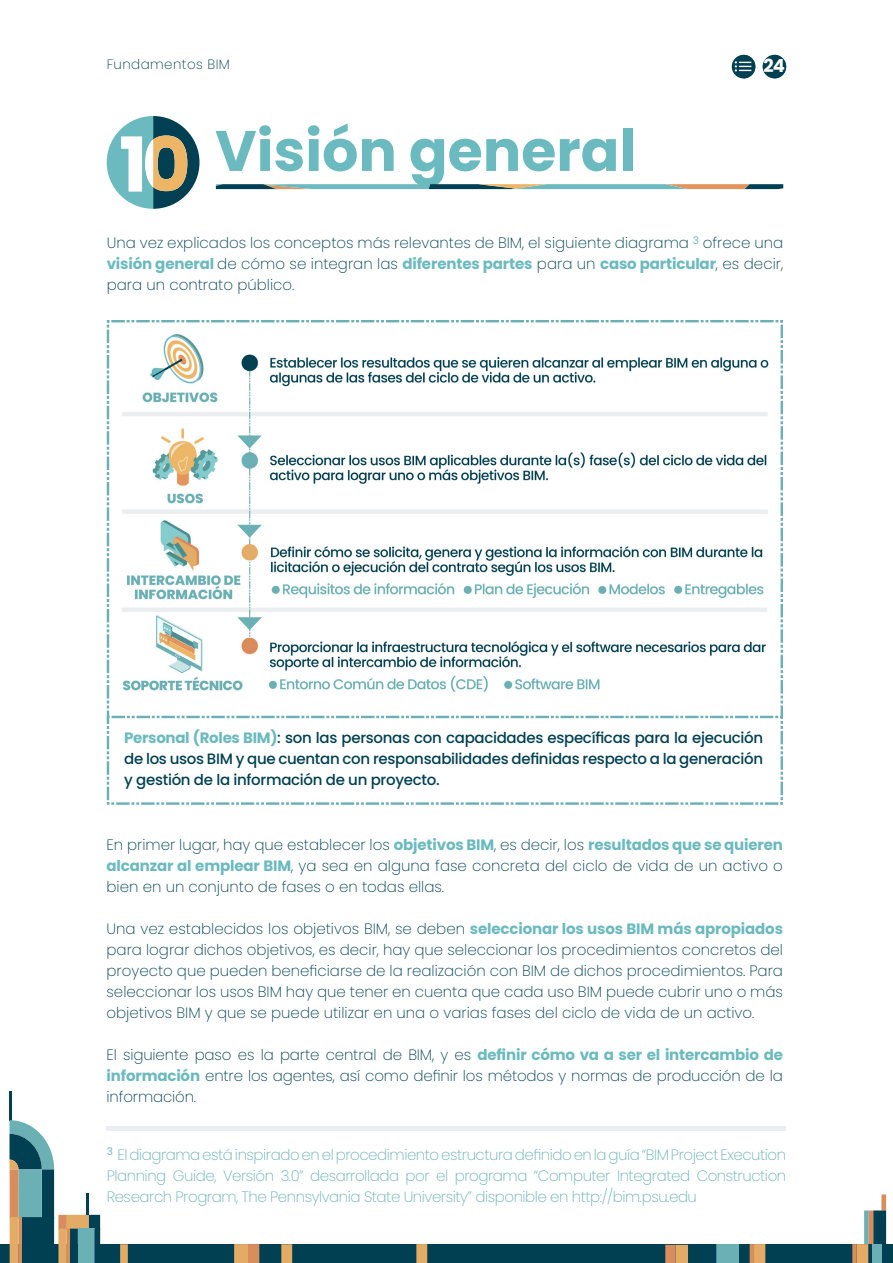
<style>
.page{position:relative;width:893px;height:1263px;background:#fff}
.page>*{position:absolute;margin:0;border:0;box-sizing:border-box;transform-origin:0 0}
.t1{font:700 57px "Poppins";color:#6bbabf}
.t2{font:700 18px "Poppins";color:#fff}
.t3{font:200 15px/21px "Poppins";color:#004052;text-align:justify}
.t4{font:200 15px/21px "Poppins";letter-spacing:-.03em;color:#6bb0b5;text-align:justify}
.t5{font:500 15px/21px "Poppins";letter-spacing:-.02em;color:#004052;text-align:justify}
.t6{font:200 13.5px "Poppins";letter-spacing:.03em;color:#004052}
.s1{font-weight:700;color:#6bbabf}
</style>
<div class="page">
<div style="left:763px;top:55px;width:23px;height:23px;background:#004052;border-radius:50%"></div>
<svg style="left:777px;top:55px;width:9px;height:23px"></svg>
<svg style="left:732px;top:55px;width:23px;height:23px"></svg>
<svg style="left:735px;top:55px;width:20px;height:23px"></svg>
<svg style="left:107px;top:116px;width:92px;height:93px"></svg>
<svg style="left:216px;top:184px;width:567px;height:6px;background:#82a6a2"></svg>
<hr style="left:107px;top:1127px;width:679px;height:4px;background:#ebedf0">
<svg style="left:107px;top:320px;width:676px;height:485px"></svg>
<div style="left:0;top:1244px;width:893px;height:19px;background:#004052"></div>
<svg style="left:120px;top:1244px;width:8px;height:19px"></svg>
<svg style="left:852px;top:1194px;width:34px;height:69px"></svg>
<svg style="left:416px;top:1244px;width:11px;height:19px"></svg>
<svg style="left:234px;top:1244px;width:25px;height:19px"></svg>
<svg style="left:281px;top:1244px;width:11px;height:19px"></svg>
<svg style="left:665px;top:1245px;width:23px;height:18px"></svg>
<div style="left:716px;top:1244px;width:23px;height:19px;background:#6bb0b5"></div>
<svg style="left:749px;top:1244px;width:16px;height:19px"></svg>
<hr style="left:10px;top:1091px;width:2px;height:29px;background:#004052">
<svg style="left:10px;top:1120px;width:90px;height:143px"></svg>
<p class="t6" style="left:107px;top:56px;width:125px">Fundamentos BIM</p>
<p class="t2" style="left:764px;top:56px;width:23px">24</p>
<h1 class="t1" style="left:215px;top:118px;width:423px">Visión general</h1>
<p class="t3" style="left:107px;top:233px;width:678px">Una vez explicados los conceptos más relevantes de BIM, el siguiente diagrama <sup>3</sup> ofrece una <span class="s1">visión general</span> de cómo se integran las <span class="s1">diferentes partes</span> para un <span class="s1">caso particular</span>, es decir, para un contrato público.</p>
<p class="t5" style="left:124px;top:728px;width:640px"><span class="s1">Personal (Roles BIM)</span>: son las personas con capacidades específicas para la ejecución de los usos BIM y que cuentan con responsabilidades definidas respecto a la generación y gestión de la información de un proyecto.</p>
<p class="t3" style="left:107px;top:834px;width:678px">En primer lugar, hay que establecer los <span class="s1">objetivos BIM</span>, es decir, los <span class="s1">resultados que se quieren alcanzar al emplear BIM</span>, ya sea en alguna fase concreta del ciclo de vida de un activo o bien en un conjunto de fases o en todas ellas.</p>
<p class="t3" style="left:107px;top:918px;width:678px">Una vez establecidos los objetivos BIM, se deben <span class="s1">seleccionar los usos BIM más apropiados </span>para lograr dichos objetivos, es decir, hay que seleccionar los procedimientos concretos del proyecto que pueden beneficiarse de la realización con BIM de dichos procedimientos. Para seleccionar los usos BIM hay que tener en cuenta que cada uso BIM puede cubrir uno o más objetivos BIM y que se puede utilizar en una o varias fases del ciclo de vida de un activo.</p>
<p class="t3" style="left:107px;top:1044px;width:678px">El siguiente paso es la parte central de BIM, y es <span class="s1">definir cómo va a ser el intercambio de información</span> entre los agentes, así como definir los métodos y normas de producción de la información.</p>
<p class="t4" style="left:107px;top:1144px;width:681px"><sup>3</sup> El diagrama está inspirado en el procedimiento estructura definido en la guía “BIM Project Execution Planning Guide, Versión 3.0” desarrollada por el programa “Computer Integrated Construction Research Program, The Pennsylvania State University” disponible en http://bim.psu.edu</p>
</div>
